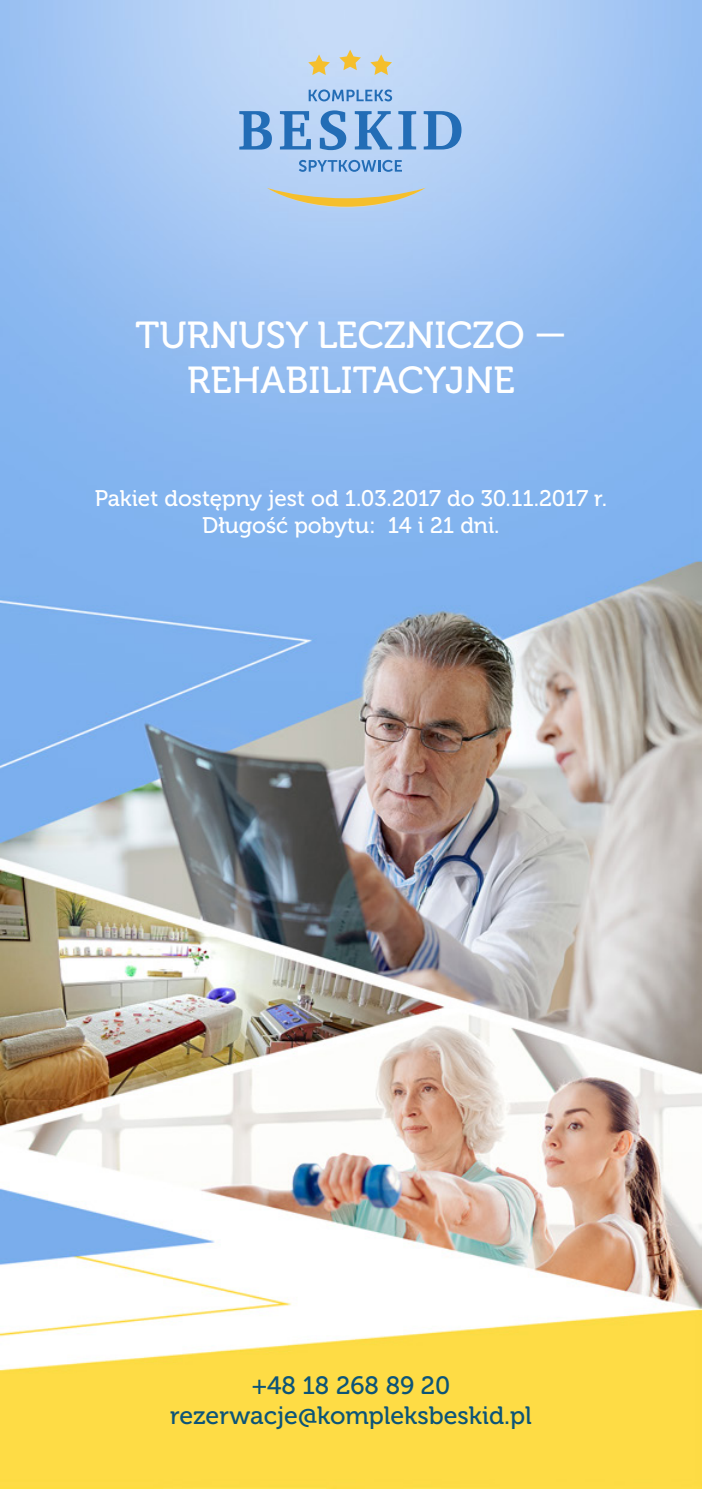
<style>
.page{position:relative;width:702px;height:1489px;background:#fff}
.page>*{position:absolute;margin:0;border:0;box-sizing:border-box;transform-origin:0 0}
.t1{font:37.5px "Museo 500";color:#fff}
.t2{font:25px "Museo 500";color:#0c5478}
.t3{font:22.5px "Museo 500";color:#fff}
</style>
<div class="page">
<img style="left:0;top:0;width:701px;height:1488px">
<svg style="left:239px;top:111px;width:33px;height:38px"></svg>
<svg style="left:280px;top:111px;width:31px;height:38px"></svg>
<svg style="left:320px;top:110px;width:26px;height:40px"></svg>
<svg style="left:355px;top:111px;width:37px;height:38px"></svg>
<svg style="left:398px;top:111px;width:18px;height:38px"></svg>
<svg style="left:423px;top:111px;width:38px;height:38px"></svg>
<svg style="left:267px;top:188px;width:158px;height:19px;background:#c8c9b4"></svg>
<svg style="left:308px;top:54px;width:22px;height:21px"></svg>
<svg style="left:370px;top:54px;width:22px;height:21px"></svg>
<svg style="left:339px;top:50px;width:22px;height:20px"></svg>
<svg style="left:308px;top:89px;width:84px;height:12px"></svg>
<svg style="left:299px;top:160px;width:103px;height:12px"></svg>
<p class="t1" style="left:135px;top:315px;width:432px">TURNUSY LECZNICZO —</p>
<p class="t1" style="left:187px;top:360px;width:329px">REHABILITACYJNE</p>
<p class="t3" style="left:95px;top:486px;width:514px">Pakiet dostępny jest od 1.03.2017 do 30.11.2017 r.</p>
<p class="t3" style="left:202px;top:513px;width:299px">Długość pobytu: 14 i 21 dni.</p>
<p class="t2" style="left:252px;top:1371px;width:200px">+48 18 268 89 20</p>
<p class="t2" style="left:170px;top:1401px;width:363px">rezerwacje@kompleksbeskid.pl</p>
</div>
